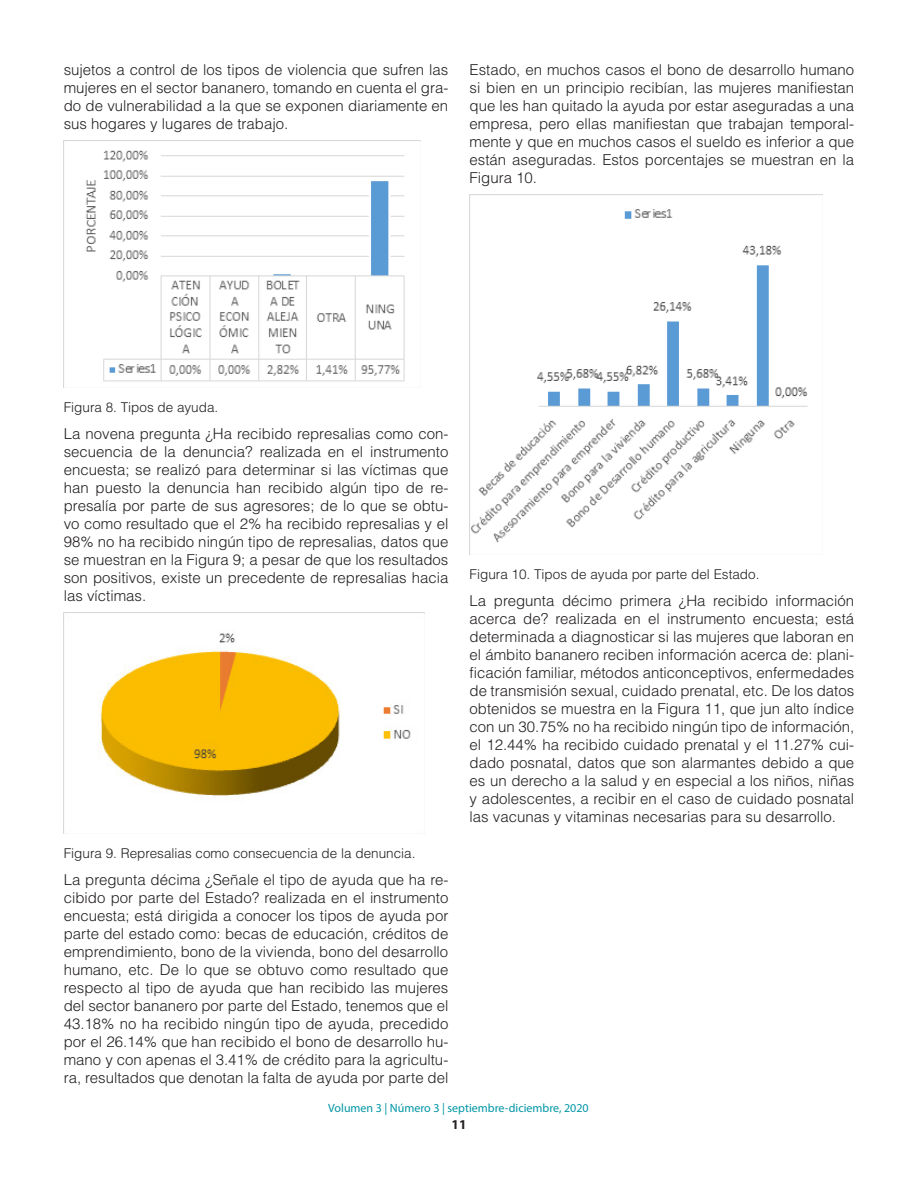
<style>
.page{position:relative;width:918px;height:1188px;background:#fff}
.page>*{position:absolute;margin:0;border:0;box-sizing:border-box;transform-origin:0 0}
.TEXTO{font:300 15px/18px "Helvetica LT Std";color:#231f20;text-align:justify}
.pie_de_foto{font:300 13.5px "Helvetica LT Std";color:#231f20}
.t1{font:700 13.5px "Myriad Pro";color:#231f20}
.t2{font:12px "Myriad Pro";color:#0096a5}
</style>
<div class="page">
<img style="left:64px;top:140px;width:356px;height:242px">
<img style="left:64px;top:612px;width:360px;height:184px">
<img style="left:470px;top:194px;width:353px;height:349px">
<p class="TEXTO" style="left:64px;top:60px;width:386px">sujetos a control de los tipos de violencia que sufren las mujeres en el sector bananero, tomando en cuenta el gra&shy;do de vulnerabilidad a la que se exponen diariamente en sus hogares y lugares de trabajo.</p>
<p class="TEXTO" style="left:470px;top:60px;width:386px">Estado, en muchos casos el bono de desarrollo humano si bien en un principio recibían, las mujeres manifiestan que les han quitado la ayuda por estar aseguradas a una empresa, pero ellas manifiestan que trabajan temporal&shy;mente y que en muchos casos el sueldo es inferior a que están aseguradas. Estos porcentajes se muestran en la Figura 10.</p>
<p class="pie_de_foto" style="left:64px;top:399px;width:156px">Figura 8. Tipos de ayuda.</p>
<p class="TEXTO" style="left:64px;top:424px;width:386px">La novena pregunta ¿Ha recibido represalias como con&shy;secuencia de la denuncia? realizada en el instrumento encuesta; se realizó para determinar si las víctimas que han puesto la denuncia han recibido algún tipo de re&shy;presalía por parte de sus agresores; de lo que se obtu&shy;vo como resultado que el 2% ha recibido represalias y el 98% no ha recibido ningún tipo de represalias, datos que se muestran en la Figura 9; a pesar de que los resultados son positivos, existe un precedente de represalias hacia las víctimas.</p>
<p class="pie_de_foto" style="left:64px;top:845px;width:353px">Figura 9. Represalias como consecuencia de la denuncia.</p>
<p class="TEXTO" style="left:64px;top:870px;width:386px">La pregunta décima ¿Señale el tipo de ayuda que ha re&shy;cibido por parte del Estado? realizada en el instrumento encuesta; está dirigida a conocer los tipos de ayuda por parte del estado como: becas de educación, créditos de emprendimiento, bono de la vivienda, bono del desarrollo humano, etc. De lo que se obtuvo como resultado que respecto al tipo de ayuda que han recibido las mujeres del sector bananero por parte del Estado, tenemos que el 43.18% no ha recibido ningún tipo de ayuda, precedido por el 26.14% que han recibido el bono de desarrollo hu&shy;mano y con apenas el 3.41% de crédito para la agricultu&shy;ra, resultados que denotan la falta de ayuda por parte del</p>
<p class="pie_de_foto" style="left:470px;top:566px;width:291px">Figura 10. Tipos de ayuda por parte del Estado.</p>
<p class="TEXTO" style="left:470px;top:592px;width:386px">La pregunta décimo primera ¿Ha recibido información acerca de? realizada en el instrumento encuesta; está determinada a diagnosticar si las mujeres que laboran en el ámbito bananero reciben información acerca de: plani&shy;ficación familiar, métodos anticonceptivos, enfermedades de transmisión sexual, cuidado prenatal, etc. De los datos obtenidos se muestra en la Figura 11, que jun alto índice con un 30.75% no ha recibido ningún tipo de información, el 12.44% ha recibido cuidado prenatal y el 11.27% cui&shy;dado posnatal, datos que son alarmantes debido a que es un derecho a la salud y en especial a los niños, niñas y adolescentes, a recibir en el caso de cuidado posnatal las vacunas y vitaminas necesarias para su desarrollo.</p>
<p class="t2" style="left:328px;top:1101px;width:262px">Volumen 3 | Número 3 | septiembre-diciembre, 2020</p>
<p class="t1" style="left:452px;top:1116px;width:16px">11</p>
</div>
